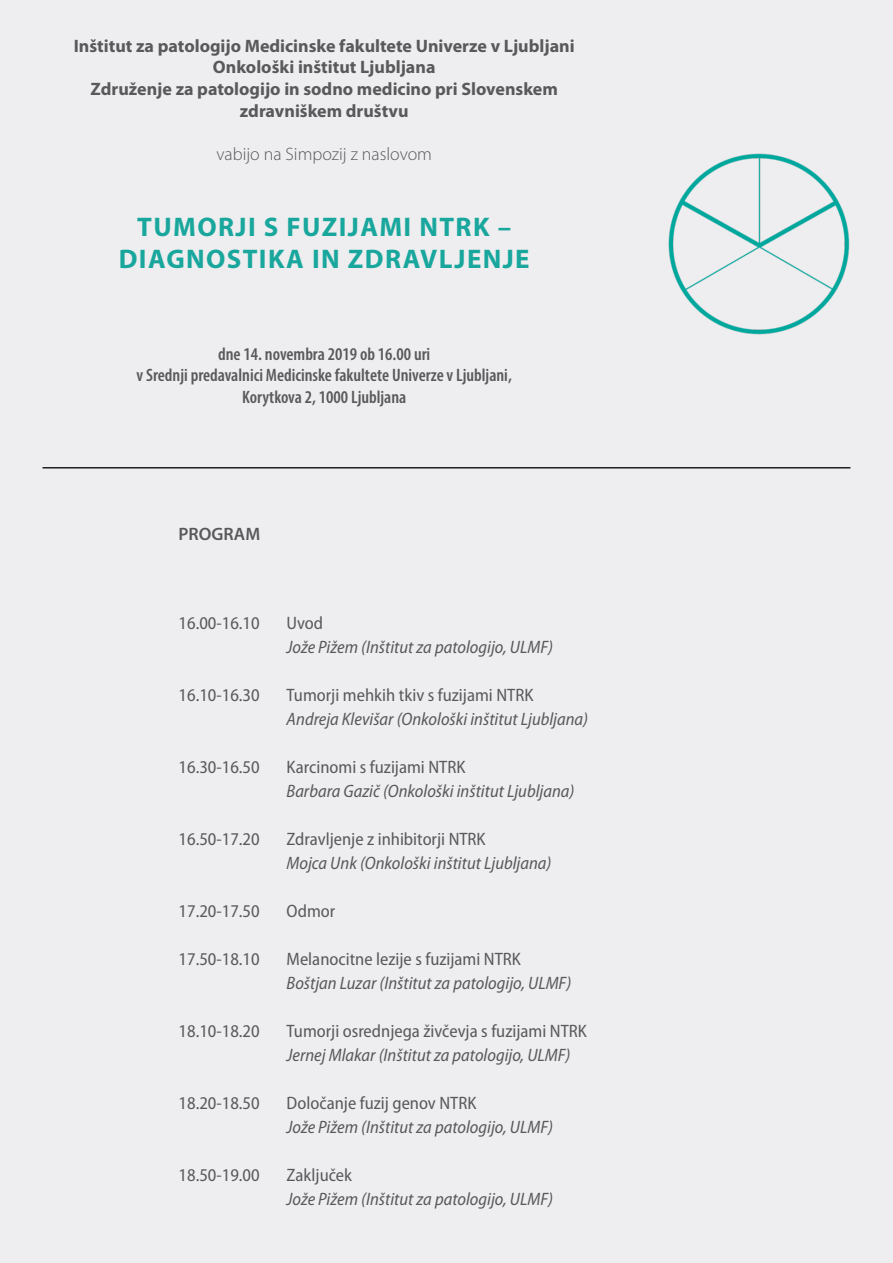
<style>
.page{position:relative;width:893px;height:1263px;background:#eeeef0}
.page>*{position:absolute;margin:0;border:0;box-sizing:border-box;transform-origin:0 0}
.t1{font:700 27px "Myriad Pro";letter-spacing:.05em;color:#19a79d}
.t2{font:italic semi-condensed 18px "Myriad Pro";color:#59595c}
.t3{font:semi-condensed 18px "Myriad Pro";color:#59595c}
.t4{font:700 18px/21.6px "Myriad Pro";color:#59595c;text-align:center}
.t5{font:600 condensed 18px "Myriad Pro";color:#59595c}
.t6{font:300 18px "Myriad Pro";color:#59595c}
.t7{font:600 18px "Myriad Pro";color:#59595c}
</style>
<div class="page">
<img style="left:668px;top:152px;width:182px;height:183px">
<hr style="left:43px;top:467px;width:807px;height:1px;background:#231f20">
<p class="t4" style="left:74px;top:35px;width:502px">Inštitut za patologijo Medicinske fakultete Univerze v Ljubljani</p>
<p class="t4" style="left:213px;top:57px;width:224px">Onkološki inštitut Ljubljana</p>
<p class="t4" style="left:91px;top:78px;width:469px">Združenje za patologijo in sodno medicino pri Slovenskem zdravniškem društvu</p>
<p class="t6" style="left:216px;top:143px;width:217px">vabijo na Simpozij z naslovom</p>
<p class="t1" style="left:137px;top:212px;width:375px">TUMORJI S FUZIJAMI NTRK –</p>
<p class="t1" style="left:119px;top:244px;width:412px">DIAGNOSTIKA IN ZDRAVLJENJE</p>
<p class="t5" style="left:218px;top:343px;width:214px">dne 14. novembra 2019 ob 16.00 uri</p>
<p class="t5" style="left:137px;top:364px;width:377px">v Srednji predavalnici Medicinske fakultete Univerze v Ljubljani,</p>
<p class="t5" style="left:242px;top:386px;width:166px">Korytkova 2, 1000 Ljubljana</p>
<p class="t7" style="left:179px;top:524px;width:83px">PROGRAM</p>
<p class="t3" style="left:179px;top:612px;width:83px">16.00-16.10</p>
<p class="t3" style="left:287px;top:612px;width:38px">Uvod</p>
<p class="t2" style="left:287px;top:636px;width:268px">Jože Pižem (Inštitut za patologijo, ULMF)</p>
<p class="t3" style="left:179px;top:684px;width:83px">16.10-16.30</p>
<p class="t3" style="left:287px;top:684px;width:248px">Tumorji mehkih tkiv s fuzijami NTRK</p>
<p class="t2" style="left:287px;top:708px;width:303px">Andreja Klevišar (Onkološki inštitut Ljubljana)</p>
<p class="t3" style="left:179px;top:756px;width:83px">16.30-16.50</p>
<p class="t3" style="left:287px;top:756px;width:180px">Karcinomi s fuzijami NTRK</p>
<p class="t2" style="left:287px;top:780px;width:289px">Barbara Gazič (Onkološki inštitut Ljubljana)</p>
<p class="t3" style="left:179px;top:828px;width:83px">16.50-17.20</p>
<p class="t3" style="left:287px;top:828px;width:201px">Zdravljenje z inhibitorji NTRK</p>
<p class="t2" style="left:287px;top:852px;width:266px">Mojca Unk (Onkološki inštitut Ljubljana)</p>
<p class="t3" style="left:179px;top:900px;width:83px">17.20-17.50</p>
<p class="t3" style="left:287px;top:900px;width:50px">Odmor</p>
<p class="t3" style="left:179px;top:948px;width:83px">17.50-18.10</p>
<p class="t3" style="left:287px;top:948px;width:236px">Melanocitne lezije s fuzijami NTRK</p>
<p class="t2" style="left:287px;top:972px;width:286px">Boštjan Luzar (Inštitut za patologijo, ULMF)</p>
<p class="t3" style="left:179px;top:1020px;width:83px">18.10-18.20</p>
<p class="t3" style="left:287px;top:1020px;width:302px">Tumorji osrednjega živčevja s fuzijami NTRK</p>
<p class="t2" style="left:287px;top:1044px;width:285px">Jernej Mlakar (Inštitut za patologijo, ULMF)</p>
<p class="t3" style="left:179px;top:1092px;width:83px">18.20-18.50</p>
<p class="t3" style="left:287px;top:1092px;width:191px">Določanje fuzij genov NTRK</p>
<p class="t2" style="left:287px;top:1116px;width:268px">Jože Pižem (Inštitut za patologijo, ULMF)</p>
<p class="t3" style="left:179px;top:1164px;width:83px">18.50-19.00</p>
<p class="t3" style="left:287px;top:1164px;width:67px">Zaključek</p>
<p class="t2" style="left:287px;top:1188px;width:268px">Jože Pižem (Inštitut za patologijo, ULMF)</p>
</div>
